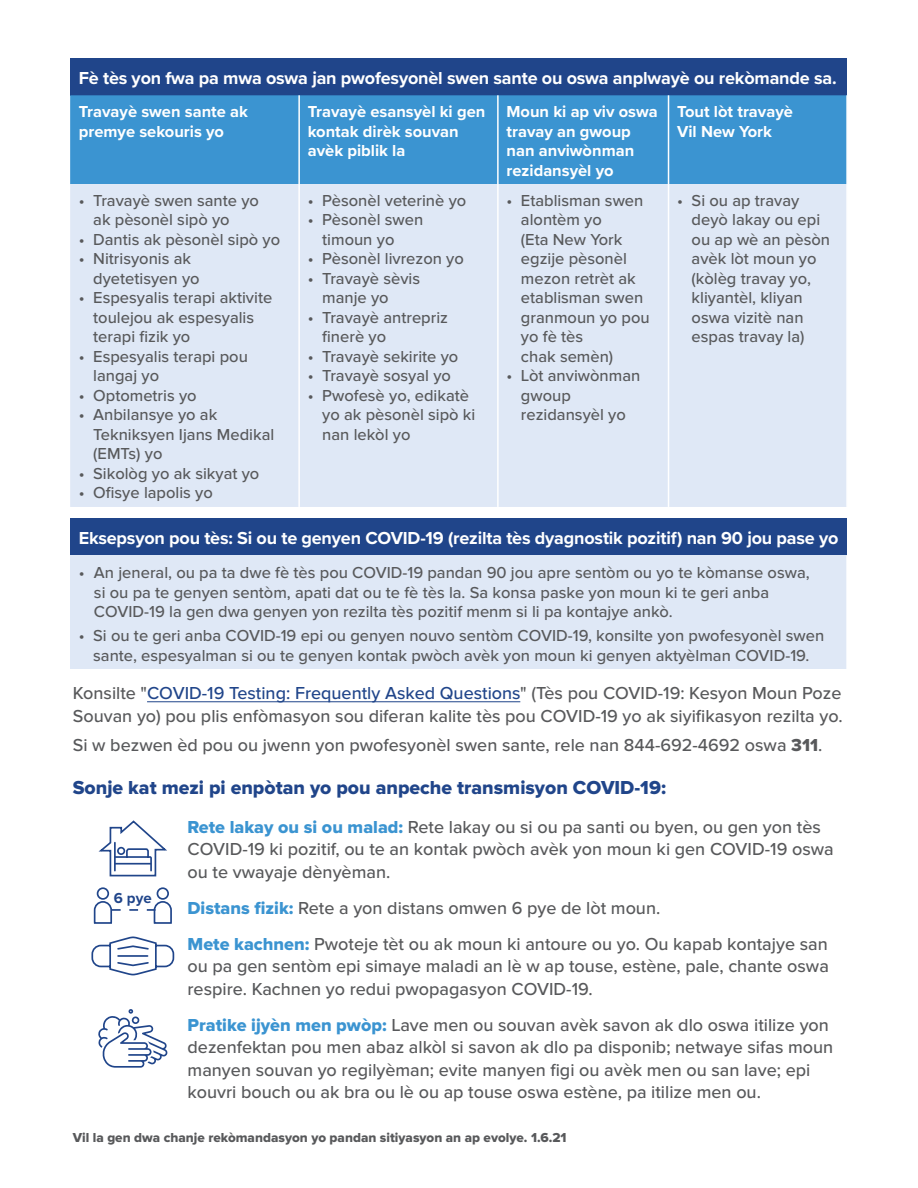
<style>
.page{position:relative;width:918px;height:1188px;background:#fff}
.page>*{position:absolute;margin:0;border:0;box-sizing:border-box;transform-origin:0 0}
.t1{font:19.5px "Proxima Nova Extrabld";color:#20458a}
.t2{font:500 18px/22.5px "Proxima Nova";color:#58595b}
.t3{font:700 18px "Proxima Nova";letter-spacing:-.01em;color:#fff}
.t4{font:500 16.5px/19.5px "Proxima Nova";color:#58595b}
.t5{font:700 16.5px/19.5px "Proxima Nova";color:#fff}
.t6{font:700 15px "Proxima Nova";color:#20458a}
.t7{font:13.5px "Proxima Nova Extrabld";color:#58595b}
.s1{color:#20458a}
.s2{font-family:"Proxima Nova Extrabld";font-weight:400}
.s3{font-family:"Proxima Nova Extrabld";font-weight:400;color:#3b94d1}
</style>
<div class="page">
<hr style="left:147px;top:702px;width:373px;height:1px;background:#20458a">
<div style="left:70px;top:58px;width:777px;height:37px;background:#20458a"></div>
<div style="left:70px;top:95px;width:776px;height:89px;background:#3b94d1"></div>
<div style="left:70px;top:184px;width:776px;height:323px;background:#dfe8f6"></div>
<hr style="left:298px;top:95px;width:2px;height:89px;background:#fff">
<hr style="left:497px;top:95px;width:2px;height:89px;background:#fff">
<hr style="left:668px;top:95px;width:1px;height:89px;background:#fff">
<hr style="left:298px;top:184px;width:2px;height:323px;background:#fff">
<hr style="left:497px;top:184px;width:2px;height:323px;background:#fff">
<hr style="left:668px;top:184px;width:1px;height:323px;background:#fff">
<div style="left:70px;top:518px;width:777px;height:38px;background:#20458a"></div>
<div style="left:70px;top:556px;width:777px;height:113px;background:#dfe8f6"></div>
<hr style="left:846px;top:556px;width:2px;height:113px;background:#fff">
<svg style="left:98px;top:820px;width:69px;height:57px"></svg>
<svg style="left:93px;top:887px;width:79px;height:37px"></svg>
<svg style="left:91px;top:936px;width:84px;height:40px"></svg>
<svg style="left:98px;top:1009px;width:70px;height:59px"></svg>
<p class="t3" style="left:79px;top:64px;width:759px">Fè tès yon fwa pa mwa oswa jan pwofesyonèl swen sante ou oswa anplwayè ou rekòmande sa.</p>
<p class="t5" style="left:79px;top:101px;width:171px">Travayè swen sante ak premye sekouris yo</p>
<p class="t5" style="left:308px;top:101px;width:179px">Travayè esansyèl ki gen kontak dirèk souvan avèk piblik la</p>
<p class="t5" style="left:507px;top:101px;width:153px">Moun ki ap viv oswa travay an gwoup nan anviwònman rezidansyèl yo</p>
<p class="t5" style="left:677px;top:101px;width:117px">Tout lòt travayè<br>Vil New York</p>
<p class="t4" style="left:93px;top:191px;width:167px;text-indent:-14px">• Travayè swen sante yo ak pèsonèl sipò yo</p>
<p class="t4" style="left:79px;top:230px;width:203px">• Dantis ak pèsonèl sipò yo</p>
<p class="t4" style="left:93px;top:249px;width:108px;text-indent:-14px">• Nitrisyonis ak dyetetisyen yo</p>
<p class="t4" style="left:93px;top:288px;width:181px;text-indent:-14px">• Espesyalis terapi aktivite toulejou ak espesyalis terapi fizik yo</p>
<p class="t4" style="left:93px;top:347px;width:156px;text-indent:-14px">• Espesyalis terapi pou langaj yo</p>
<p class="t4" style="left:79px;top:386px;width:119px">• Optometris yo</p>
<p class="t4" style="left:93px;top:405px;width:183px;text-indent:-14px">• Anbilansye yo ak<br>Tekniksyen Ijans Medikal (EMTs) yo</p>
<p class="t4" style="left:79px;top:464px;width:182px">• Sikològ yo ak sikyat yo</p>
<p class="t4" style="left:79px;top:483px;width:136px">• Ofisye lapolis yo</p>
<p class="t4" style="left:308px;top:191px;width:160px">• Pèsonèl veterinè yo</p>
<p class="t4" style="left:322px;top:210px;width:103px;text-indent:-14px">• Pèsonèl swen timoun yo</p>
<p class="t4" style="left:308px;top:249px;width:158px">• Pèsonèl livrezon yo</p>
<p class="t4" style="left:322px;top:269px;width:99px;text-indent:-14px">• Travayè sèvis manje yo</p>
<p class="t4" style="left:322px;top:308px;width:127px;text-indent:-14px">• Travayè antrepriz finerè yo</p>
<p class="t4" style="left:308px;top:347px;width:152px">• Travayè sekirite yo</p>
<p class="t4" style="left:308px;top:366px;width:145px">• Travayè sosyal yo</p>
<p class="t4" style="left:322px;top:386px;width:155px;text-indent:-14px">• Pwofesè yo, edikatè yo ak pèsonèl sipò ki nan lekòl yo</p>
<p class="t4" style="left:692px;top:191px;width:140px;text-indent:-14px">• Si ou ap travay deyò lakay ou epi ou ap wè an pèsòn avèk lòt moun yo (kòlèg travay yo, kliyantèl, kliyan oswa vizitè nan espas travay la)</p>
<p class="t4" style="left:521px;top:191px;width:130px;text-indent:-14px">• Etablisman swen alontèm yo<br>(Eta New York egzije pèsonèl mezon retrèt ak etablisman swen granmoun yo pou yo fè tès<br>chak semèn)</p>
<p class="t4" style="left:521px;top:366px;width:121px;text-indent:-14px">• Lòt anviwònman gwoup rezidansyèl yo</p>
<p class="t3" style="left:79px;top:525px;width:761px">Eksepsyon pou tès: Si ou te genyen COVID-19 (rezilta tès dyagnostik pozitif) nan 90 jou pase yo</p>
<p class="t4" style="left:94px;top:563px;width:717px;text-indent:-15px">• An jeneral, ou pa ta dwe fè tès pou COVID-19 pandan 90 jou apre sentòm ou yo te kòmanse oswa, si ou pa te genyen sentòm, apati dat ou te fè tès la. Sa konsa paske yon moun ki te geri anba<br>COVID-19 la gen dwa genyen yon rezilta tès pozitif menm si li pa kontajye ankò.</p>
<p class="t4" style="left:79px;top:626px;width:747px;text-align:center">• Si ou te geri anba COVID-19 epi ou genyen nouvo sentòm COVID-19, konsilte yon pwofesyonèl swen sante, espesyalman si ou te genyen kontak pwòch avèk yon moun ki genyen aktyèlman COVID-19.</p>
<p class="t2" style="left:73px;top:682px;width:772px">Konsilte "<span class="s1">COVID-19 Testing: Frequently Asked Questions</span>" (Tès pou COVID-19: Kesyon Moun Poze<br>Souvan yo) pou plis enfòmasyon sou diferan kalite tès pou COVID-19 yo ak siyifikasyon rezilta yo.</p>
<p class="t2" style="left:73px;top:734px;width:751px">Si w bezwen èd pou ou jwenn yon pwofesyonèl swen sante, rele nan 844-692-4692 oswa <span class="s2">311</span>.</p>
<p class="t1" style="left:73px;top:776px;width:595px">Sonje kat mezi pi enpòtan yo pou anpeche transmisyon COVID-19:</p>
<p class="t2" style="left:188px;top:816px;width:648px"><span class="s3">Rete lakay ou si ou malad:</span> Rete lakay ou si ou pa santi ou byen, ou gen yon tès<br>COVID-19 ki pozitif, ou te an kontak pwòch avèk yon moun ki gen COVID-19 oswa ou te vwayaje dènyèman.</p>
<p class="t2" style="left:188px;top:890px;width:642px;line-height:36px"><span class="s3">Distans fizik:</span> Rete a yon distans omwen 6 pye de lòt moun.<br><span class="s3">Mete kachnen:</span> Pwoteje tèt ou ak moun ki antoure ou yo. Ou kapab kontajye san</p>
<p class="t2" style="left:188px;top:955px;width:643px">ou pa gen sentòm epi simaye maladi an lè w ap touse, estène, pale, chante oswa respire. Kachnen yo redui pwopagasyon COVID-19.</p>
<p class="t2" style="left:188px;top:1014px;width:647px"><span class="s3">Pratike ijyèn men pwòp:</span> Lave men ou souvan avèk savon ak dlo oswa itilize yon dezenfektan pou men abaz alkòl si savon ak dlo pa disponib; netwaye sifas moun manyen souvan yo regilyèman; evite manyen figi ou avèk men ou san lave; epi kouvri bouch ou ak bra ou lè ou ap touse oswa estène, pa itilize men ou.</p>
<p class="t7" style="left:73px;top:1130px;width:495px">Vil la gen dwa chanje rekòmandasyon yo pandan sitiyasyon an ap evolye. 1.6.21</p>
<p class="t6" style="left:114px;top:887px;width:39px">6 pye</p>
</div>
